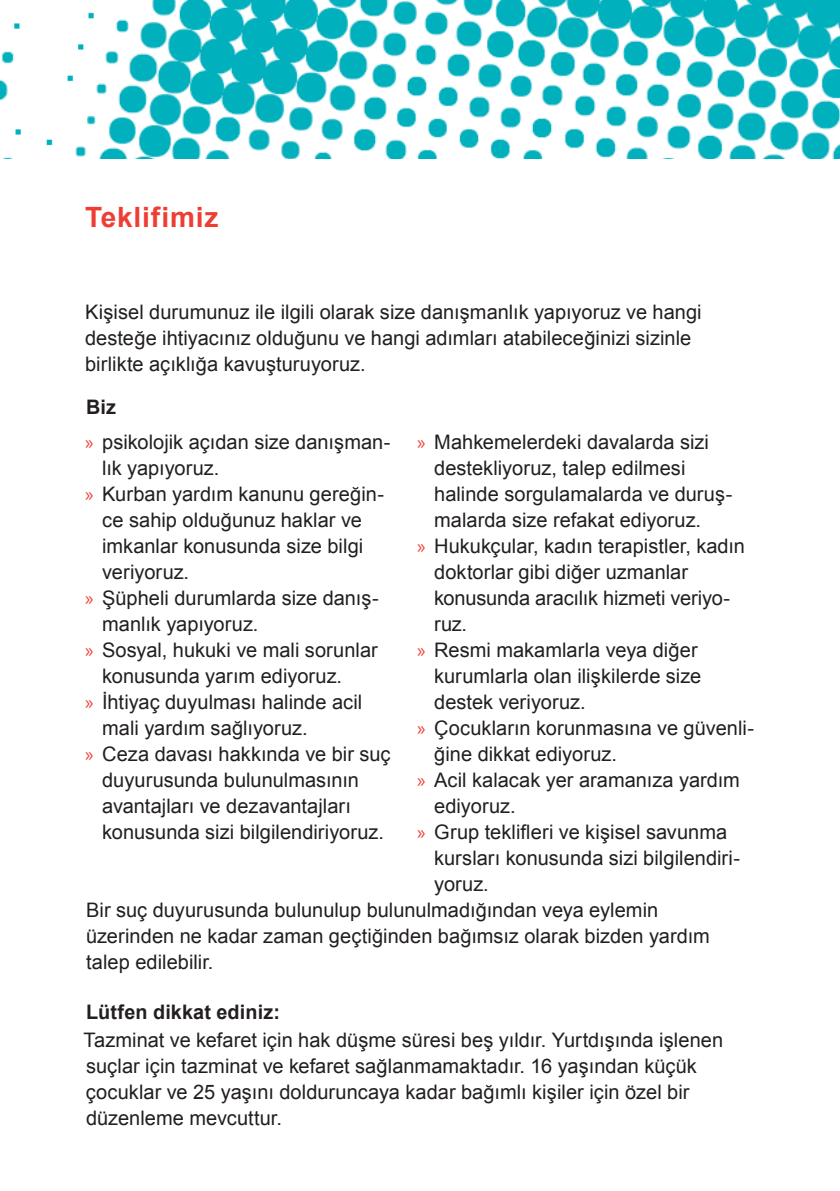
<style>
.page{position:relative;width:840px;height:1191px;background:#fff}
.page>*{position:absolute;margin:0;border:0;box-sizing:border-box;transform-origin:0 0}
.t1{font:700 28px "Arial";letter-spacing:.03em;color:#ee3e34}
.t2{font:20px/26px "Arial";color:#231f20}
.t3{font:700 20px "Arial";letter-spacing:.005em;color:#231f20}
.s1{font-weight:700}
.s2{font-family:"Myriad Pro";color:#ee3e34}
</style>
<div class="page">
<img style="left:0;top:0;width:839px;height:159px">
<h1 class="t1" style="left:85px;top:199px;width:135px">Teklifimiz</h1>
<p class="t2" style="left:85px;top:299px;width:617px">Kişisel durumunuz ile ilgili olarak size danışmanlık yapıyoruz ve hangi desteğe ihtiyacınız olduğunu ve hangi adımları atabileceğinizi sizinle birlikte açıklığa kavuşturuyoruz.</p>
<p class="t2" style="left:85px;top:390px;width:306px;line-height:34.2px"><span class="s1">Biz<br></span><span class="s2">»</span> psikolojik açıdan size danışman-</p>
<p class="t2" style="left:102px;top:455px;width:119px">lık yapıyoruz.</p>
<p class="t2" style="left:85px;top:481px;width:300px"><span class="s2">»</span> Kurban yardım kanunu gereğin-</p>
<p class="t2" style="left:102px;top:507px;width:261px">ce sahip olduğunuz haklar ve</p>
<p class="t2" style="left:102px;top:533px;width:262px">imkanlar konusunda size bilgi</p>
<p class="t2" style="left:102px;top:559px;width:88px">veriyoruz.</p>
<p class="t2" style="left:85px;top:585px;width:295px"><span class="s2">»</span> Şüpheli durumlarda size danış-</p>
<p class="t2" style="left:102px;top:611px;width:158px">manlık yapıyoruz.</p>
<p class="t2" style="left:85px;top:637px;width:294px"><span class="s2">»</span> Sosyal, hukuki ve mali sorunlar</p>
<p class="t2" style="left:102px;top:663px;width:241px">konusunda yarım ediyoruz.</p>
<p class="t2" style="left:85px;top:689px;width:278px"><span class="s2">»</span> İhtiyaç duyulması halinde acil</p>
<p class="t2" style="left:102px;top:715px;width:207px">mali yardım sağlıyoruz.</p>
<p class="t2" style="left:85px;top:741px;width:307px"><span class="s2">»</span> Ceza davası hakkında ve bir suç</p>
<p class="t2" style="left:102px;top:767px;width:258px">duyurusunda bulunulmasının</p>
<p class="t2" style="left:102px;top:793px;width:250px">avantajları ve dezavantajları</p>
<p class="t2" style="left:102px;top:819px;width:283px">konusunda sizi bilgilendiriyoruz.</p>
<p class="t2" style="left:417px;top:429px;width:293px"><span class="s2">»</span> Mahkemelerdeki davalarda sizi</p>
<p class="t2" style="left:434px;top:455px;width:253px">destekliyoruz, talep edilmesi</p>
<p class="t2" style="left:434px;top:481px;width:299px">halinde sorgulamalarda ve duruş-</p>
<p class="t2" style="left:434px;top:507px;width:268px">malarda size refakat ediyoruz.</p>
<p class="t2" style="left:417px;top:533px;width:329px"><span class="s2">»</span> Hukukçular, kadın terapistler, kadın</p>
<p class="t2" style="left:434px;top:559px;width:255px">doktorlar gibi diğer uzmanlar</p>
<p class="t2" style="left:434px;top:585px;width:297px">konusunda aracılık hizmeti veriyo-</p>
<p class="t2" style="left:434px;top:611px;width:34px">ruz.</p>
<p class="t2" style="left:417px;top:637px;width:282px"><span class="s2">»</span> Resmi makamlarla veya diğer</p>
<p class="t2" style="left:434px;top:663px;width:268px">kurumlarla olan ilişkilerde size</p>
<p class="t2" style="left:434px;top:689px;width:153px">destek veriyoruz.</p>
<p class="t2" style="left:417px;top:715px;width:338px"><span class="s2">»</span> Çocukların korunmasına ve güvenli-</p>
<p class="t2" style="left:434px;top:741px;width:184px">ğine dikkat ediyoruz.</p>
<p class="t2" style="left:417px;top:767px;width:324px"><span class="s2">»</span> Acil kalacak yer aramanıza yardım</p>
<p class="t2" style="left:434px;top:793px;width:83px">ediyoruz.</p>
<p class="t2" style="left:417px;top:819px;width:311px"><span class="s2">»</span> Grup teklifleri ve kişisel savunma</p>
<p class="t2" style="left:434px;top:845px;width:307px">kursları konusunda sizi bilgilendiri-</p>
<p class="t2" style="left:434px;top:871px;width:56px">yoruz.</p>
<p class="t2" style="left:86px;top:897px;width:625px">Bir suç duyurusunda bulunulup bulunulmadığından veya eylemin üzerinden ne kadar zaman geçtiğinden bağımsız olarak bizden yardım talep edilebilir.</p>
<p class="t3" style="left:86px;top:999px;width:195px">Lütfen dikkat ediniz:</p>
<p class="t2" style="left:83px;top:1027px;width:640px">Tazminat ve kefaret için hak düşme süresi beş yıldır. Yurtdışında işlenen suçlar için tazminat ve kefaret sağlanmamaktadır. 16 yaşından küçük çocuklar ve 25 yaşını dolduruncaya kadar bağımlı kişiler için özel bir düzenleme mevcuttur.</p>
</div>
